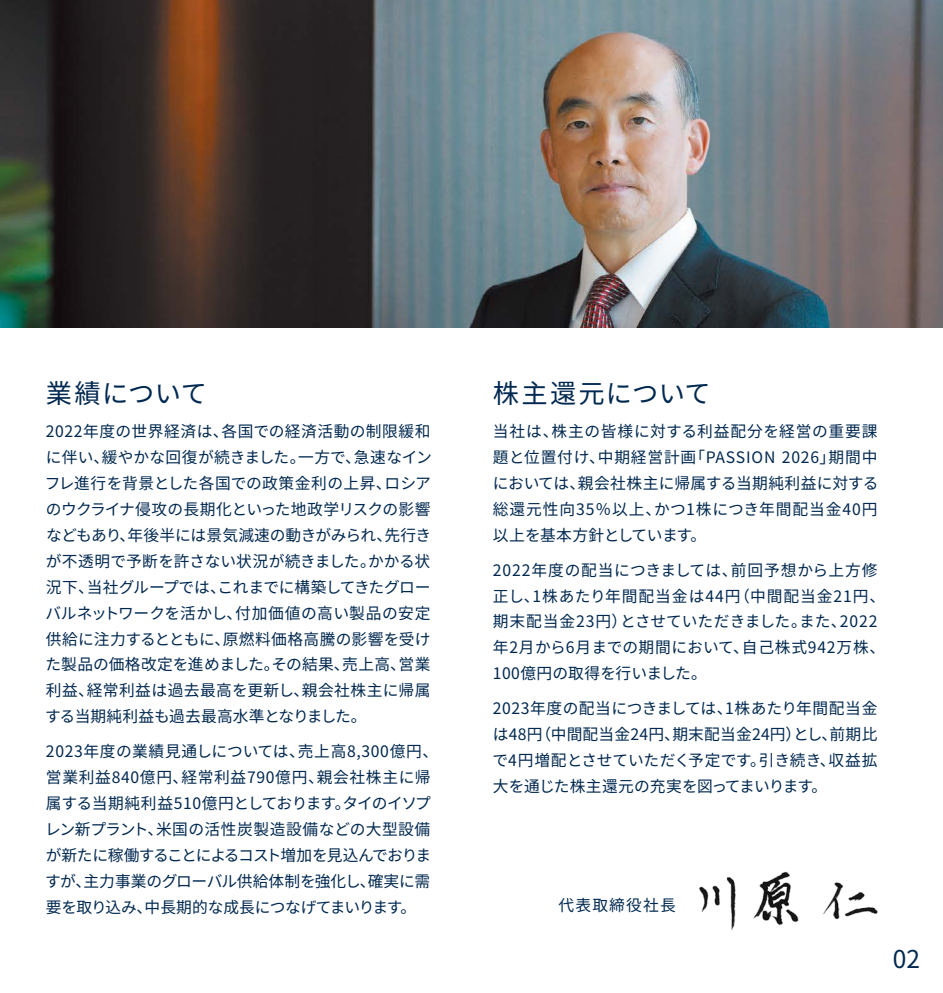
<style>
.page{position:relative;width:943px;height:993px;background:#fff}
.page>*{position:absolute;margin:0;border:0;box-sizing:border-box;transform-origin:0 0}
.t1{font:26.25px "Noto Sans CJ Kjp";letter-spacing:.03em;color:#002850}
.t2{font:24.5px "Noto Sans CJ Kjp";color:#002850}
.t3{font:15.75px/25.9px "Noto Sans CJ Kjp";letter-spacing:.015em;color:#002850;text-align:justify}
.t4{font:15.75px/25.9px "Noto Sans CJ Kjp";letter-spacing:.045em;color:#002850}
.t5{font:15.75px "Noto Sans CJ Kjp";letter-spacing:.075em;color:#002850}
</style>
<div class="page">
<img style="left:0;top:0;width:943px;height:327px">
<img style="left:699px;top:871px;width:179px;height:59px">
<h1 class="t1" style="left:46px;top:378px;width:162px">業績について</h1>
<p class="t3" style="left:45px;top:418px;width:388px">2022年度の世界経済は、各国での経済活動の制限緩和に伴い、緩やかな回復が続きました。一方で、急速なインフレ進行を背景とした各国での政策金利の上昇、ロシアのウクライナ侵攻の長期化といった地政学リスクの影響などもあり、年後半には景気減速の動きがみられ、先行きが不透明で予断を許さない状況が続きました。かかる状況下、当社グループでは、これまでに構築してきたグローバルネットワークを活かし、付加価値の高い製品の安定供給に注力するとともに、原燃料価格高騰の影響を受けた製品の価格改定を進めました。その結果、売上高、営業利益、経常利益は過去最高を更新し、親会社株主に帰属する当期純利益も過去最高水準となりました。</p>
<p class="t3" style="left:45px;top:738px;width:394px;text-align:left">2023年度の業績見通しについては、売上高8,300億円、営業利益840億円、経常利益790億円、親会社株主に帰属する当期純利益510億円としております。タイのイソプレン新プラント、米国の活性炭製造設備などの大型設備が新たに稼働することによるコスト増加を見込んでおりますが、主力事業のグローバル供給体制を強化し、確実に需要を取り込み、中長期的な成長につなげてまいります。</p>
<h1 class="t1" style="left:493px;top:378px;width:219px">株主還元について</h1>
<p class="t3" style="left:493px;top:418px;width:387px">当社は、株主の皆様に対する利益配分を経営の重要課題と位置付け、中期経営計画「PASSION 2026」期間中においては、親会社株主に帰属する当期純利益に対する総還元性向35％以上、かつ1株につき年間配当金40円以上を基本方針としています。</p>
<p class="t4" style="left:493px;top:557px;width:394px">2022年度の配当につきましては、前回予想から上方修正し、1株あたり年間配当金は44円（中間配当金21円、期末配当金23円）とさせていただきました。また、2022年2月から6月までの期間において、自己株式942万株、<br>100億円の取得を行いました。</p>
<p class="t3" style="left:492px;top:695px;width:386px">2023年度の配当につきましては、1株あたり年間配当金は48円（中間配当金24円、期末配当金24円）とし、前期比で4円増配とさせていただく予定です。引き続き、収益拡大を通じた株主還元の充実を図ってまいります。</p>
<p class="t5" style="left:558px;top:896px;width:119px">代表取締役社長</p>
<h2 class="t2" style="left:893px;top:944px;width:29px">02</h2>
</div>
